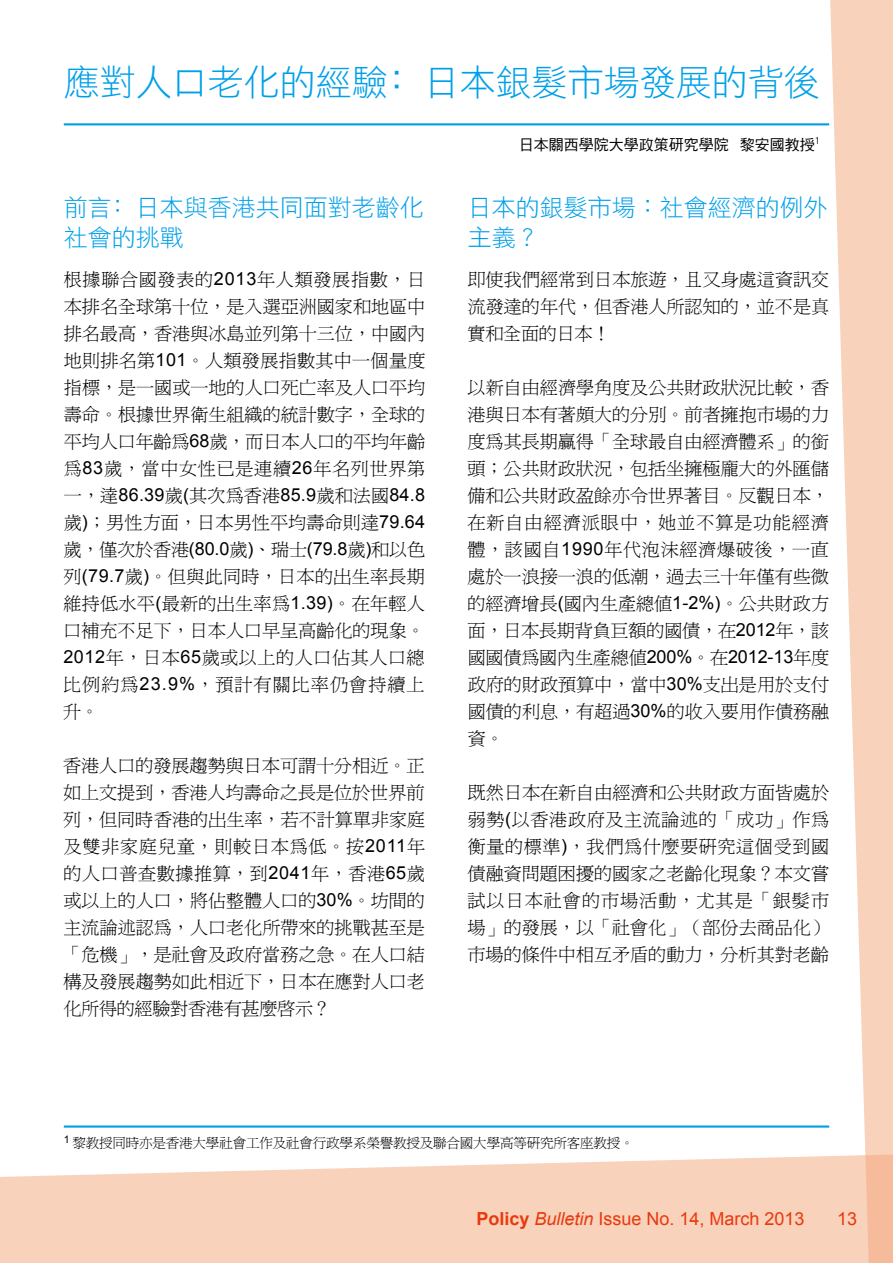
<style>
.page{position:relative;width:893px;height:1263px;background:#fff}
.page>*{position:absolute;margin:0;border:0;box-sizing:border-box;transform-origin:0 0}
.t1{font:36px "DF Hei Std W3";color:#00a0e9}
.t2{font:24px/30px "DF Hei Std W3";color:#00a0e9}
.t3{font:18px/27px "P Ming Li U";letter-spacing:.005em;color:#000;text-align:justify}
.t4{font:18px "Arial";color:#e8390d}
.t5{font:18px "Arial";letter-spacing:.015em;color:#000}
.t6{font:15px "DF Hei Std W5";color:#000}
.t7{font:13.5px "P Ming Li U";letter-spacing:-.01em;color:#000}
.s1{font-family:"Arial"}
.s2{font-family:"P Ming Li U"}
.s3{font-weight:700}
.s4{font-style:italic}
</style>
<div class="page">
<svg style="left:829px;top:0;width:64px;height:1153px;fill:#f9d2bc"></svg>
<svg style="left:0;top:1153px;width:893px;height:110px;background:#f9d6c2"></svg>
<hr style="left:64px;top:123px;width:765px;height:2px;background:#00a0e9">
<hr style="left:64px;top:1125px;width:765px;height:2px;background:#00a0e9">
<h1 class="t1" style="left:64px;top:62px;width:758px">應對人口老化的經驗﹕日本銀髮市場發展的背後</h1>
<p class="t6" style="left:519px;top:137px;width:303px">日本關西學院大學政策研究學院 黎安國教授<sup>1</sup></p>
<h2 class="t2" style="left:64px;top:192px;width:362px">前言﹕日本與香港共同面對老齡化社會的挑戰</h2>
<p class="t3" style="left:64px;top:266px;width:363px">根據聯合國發表的<span class="s1">2013</span>年人類發展指數，日本排名全球第十位，是入選亞洲國家和地區中排名最高，香港與冰島並列第十三位，中國內地則排名第<span class="s1">101</span>。人類發展指數其中一個量度指標，是一國或一地的人口死亡率及人口平均壽命。根據世界衛生組織的統計數字，全球的平均人口年齡為<span class="s1">68</span>歲，而日本人口的平均年齡為<span class="s1">83</span>歲，當中女性已是連續<span class="s1">26</span>年名列世界第</p>
<p class="t5" style="left:64px;top:483px;width:363px"><span class="s2">一，達</span>86.39<span class="s2">歲</span>(<span class="s2">其次為香港</span>85.9<span class="s2">歲和法國</span>84.8</p>
<p class="t3" style="left:63px;top:509px;width:363px">歲<span class="s1">)</span>；男性方面，日本男性平均壽命則達<span class="s1">79.64</span>歲，僅次於香港<span class="s1">(80.0</span>歲<span class="s1">)</span>、瑞士<span class="s1">(79.8</span>歲<span class="s1">)</span>和以色列<span class="s1">(79.7</span>歲<span class="s1">)</span>。但與此同時，日本的出生率長期維持低水平<span class="s1">(</span>最新的出生率為<span class="s1">1.39)</span>。在年輕人口補充不足下，日本人口早呈高齡化的現象。<span class="s1">2012</span>年，日本<span class="s1">65</span>歲或以上的人口佔其人口總比例約為<span class="s1">23.9%</span>，預計有關比率仍會持續上升。</p>
<p class="t3" style="left:63px;top:752px;width:364px">香港人口的發展趨勢與日本可謂十分相近。正如上文提到，香港人均壽命之長是位於世界前列，但同時香港的出生率，若不計算單非家庭及雙非家庭兒童，則較日本為低。按<span class="s1">2011</span>年的人口普查數據推算，到<span class="s1">2041</span>年，香港<span class="s1">65</span>歲或以上的人口，將佔整體人口的<span class="s1">30%</span>。坊間的主流論述認為，人口老化所帶來的挑戰甚至是「危機」，是社會及政府當務之急。在人口結構及發展趨勢如此相近下，日本在應對人口老化所得的經驗對香港有甚麼啟示？</p>
<h2 class="t2" style="left:468px;top:192px;width:361px">日本的銀髮市場：社會經濟的例外主義？</h2>
<p class="t3" style="left:468px;top:266px;width:363px">即使我們經常到日本旅遊，且又身處這資訊交流發達的年代，但香港人所認知的，並不是真實和全面的日本！</p>
<p class="t3" style="left:467px;top:374px;width:363px">以新自由經濟學角度及公共財政狀況比較，香港與日本有著頗大的分別。前者擁抱市場的力度為其長期贏得「全球最自由經濟體系」的銜頭；公共財政狀況，包括坐擁極龐大的外匯儲備和公共財政盈餘亦令世界著目。反觀日本，在新自由經濟派眼中，她並不算是功能經濟體，該國自<span class="s1">1990</span>年代泡沫經濟爆破後，一直處於一浪接一浪的低潮，過去三十年僅有些微的經濟增長<span class="s1">(</span>國內生產總值<span class="s1">1-2%)</span>。公共財政方面，日本長期背負巨額的國債，在<span class="s1">2012</span>年，該國國債為國內生產總值<span class="s1">200%</span>。在<span class="s1">2012-13</span>年度政府的財政預算中，當中<span class="s1">30%</span>支出是用於支付國債的利息，有超過<span class="s1">30%</span>的收入要用作債務融資。</p>
<p class="t3" style="left:467px;top:779px;width:363px">既然日本在新自由經濟和公共財政方面皆處於弱勢<span class="s1">(</span>以香港政府及主流論述的「成功」作為衡量的標準<span class="s1">)</span>，我們為什麼要研究這個受到國債融資問題困擾的國家之老齡化現象？本文嘗試以日本社會的市場活動，尤其是「銀髮市場」的發展，以「社會化」（部份去商品化）市場的條件中相互矛盾的動力，分析其對老齡</p>
<p class="t7" style="left:64px;top:1136px;width:572px"><sup>1</sup> 黎教授同時亦是香港大學社會工作及社會行政學系榮譽教授及聯合國大學高等研究所客座教授。</p>
<p class="t4" style="left:476px;top:1207px;width:330px"><span class="s3">Policy</span> <span class="s4">Bulletin</span> Issue No. 14, March 2013</p>
<p class="t4" style="left:837px;top:1207px;width:22px">13</p>
</div>
